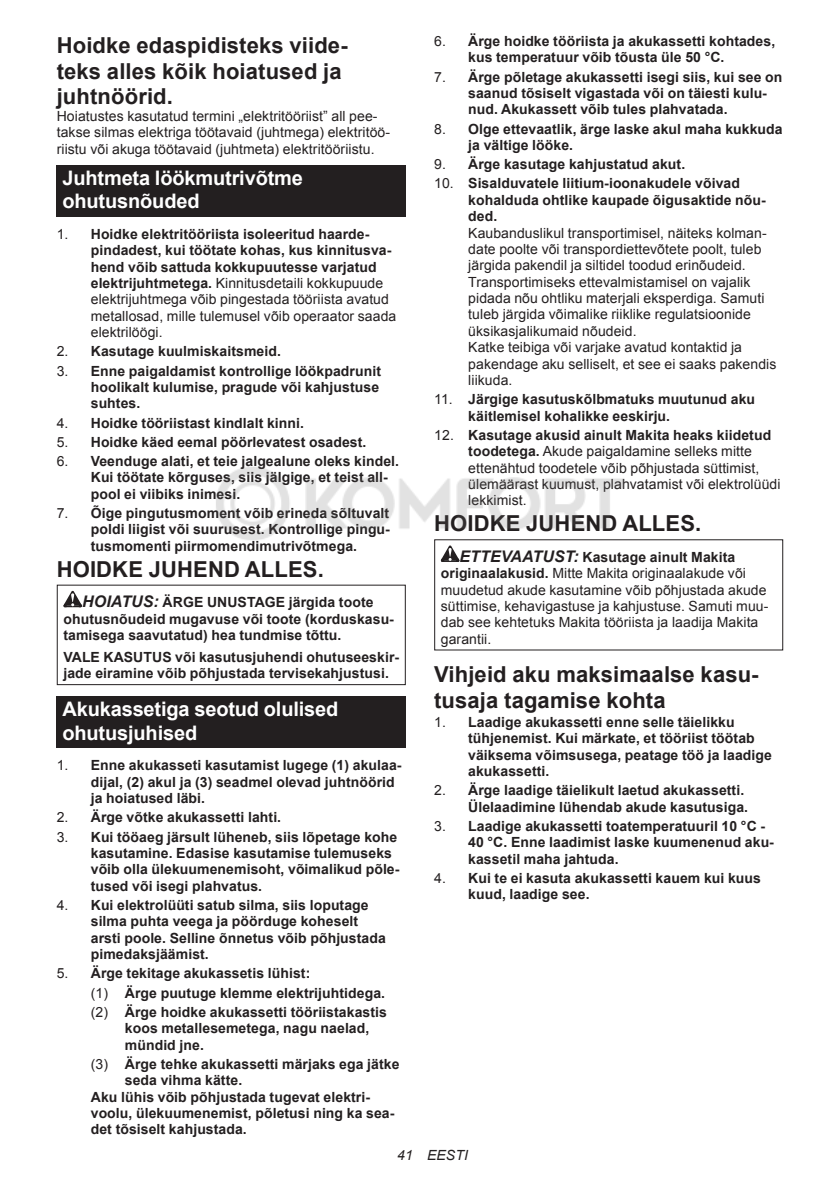
<style>
.page{position:relative;width:840px;height:1191px;background:#fff}
.page>*{position:absolute;margin:0;border:0;box-sizing:border-box;transform-origin:0 0}
.t1{font:700 22px/25.8px "Arial";letter-spacing:.005em;color:#231f20}
.t2{font:700 20px/23.4px "Arial";letter-spacing:-.01em;color:#fff}
.t3{font:700 14px/16.4px "Arial";letter-spacing:.005em;color:#231f20}
.t4{font:14px/16.4px "Arial";letter-spacing:.005em;color:#231f20}
.t5{font:italic 14px "Arial";letter-spacing:.005em;color:#231f20}
.s1{font-weight:400}
.s2{font-style:italic;font-size:16px}
.s3{font-weight:700}
.s4{font-weight:700;font-style:italic;font-size:16px}
</style>
<div class="page">
<div style="left:57px;top:165px;width:348px;height:52px;background:#231f20"></div>
<svg style="left:63px;top:591px;width:19px;height:16px"></svg>
<div style="left:57px;top:584px;width:348px;height:101px;border:1px solid #231f20"></div>
<div style="left:57px;top:696px;width:348px;height:52px;background:#231f20"></div>
<svg style="left:440px;top:549px;width:19px;height:13px"></svg>
<img style="left:216px;top:467px;width:413px;height:82px">
<h1 class="t1" style="left:57px;top:34px;width:292px">Hoidke edaspidisteks viide&shy;teks alles kõik hoiatused ja juhtnöörid.</h1>
<p class="t4" style="left:57px;top:108px;width:334px">Hoiatustes kasutatud termini „elektritööriist” all pee&shy;takse silmas elektriga töötavaid (juhtmega) elektritöö&shy;riistu või akuga töötavaid (juhtmeta) elektritööriistu.</p>
<h2 class="t2" style="left:62px;top:168px;width:242px">Juhtmeta löökmutrivõtme ohutusnõuded</h2>
<p class="t3" style="left:91px;top:227px;width:307px;text-indent:-34px"><span class="s1">1.</span> Hoidke elektritööriista isoleeritud haarde&shy;pindadest, kui töötate kohas, kus kinnitusva&shy;hend võib sattuda kokkupuutesse varjatud elektrijuhtmetega. <span class="s1">Kinnitusdetaili kokkupuude elektrijuhtmega võib pingestada tööriista avatud metallosad, mille tulemusel võib operaator saada elektrilöögi.</span></p>
<p class="t3" style="left:57px;top:344px;width:225px"><span class="s1">2.</span> Kasutage kuulmiskaitsmeid.</p>
<p class="t3" style="left:91px;top:364px;width:291px;text-indent:-34px"><span class="s1">3.</span> Enne paigaldamist kontrollige löökpadrunit hoolikalt kulumise, pragude või kahjustuse suhtes.</p>
<p class="t3" style="left:57px;top:415px;width:249px"><span class="s1">4.</span> Hoidke tööriistast kindlalt kinni.</p>
<p class="t3" style="left:57px;top:435px;width:311px"><span class="s1">5.</span> Hoidke käed eemal pöörlevatest osadest.</p>
<p class="t3" style="left:91px;top:454px;width:309px;text-indent:-34px"><span class="s1">6.</span> Veenduge alati, et teie jalgealune oleks kindel.<br>Kui töötate kõrguses, siis jälgige, et teist all&shy;pool ei viibiks inimesi.</p>
<p class="t3" style="left:91px;top:506px;width:300px;text-align:justify;text-indent:-34px"><span class="s1">7.</span> Õige pingutusmoment võib erineda sõltuvalt poldi liigist või suurusest. Kontrollige pingu&shy;tusmomenti piirmomendimutrivõtmega.</p>
<h1 class="t1" style="left:57px;top:558px;width:268px">HOIDKE JUHEND ALLES.</h1>
<p class="t3" style="left:63px;top:595px;width:332px;text-indent:19px"><span class="s2">HOIATUS:</span> ÄRGE UNUSTAGE järgida toote ohutusnõudeid mugavuse või toote (korduskasu&shy;tamisega saavutatud) hea tundmise tõttu.</p>
<p class="t3" style="left:63px;top:650px;width:337px">VALE KASUTUS või kasutusjuhendi ohutuseeskir&shy;jade eiramine võib põhjustada tervisekahjustusi.</p>
<h2 class="t2" style="left:62px;top:699px;width:277px">Akukassetiga seotud olulised ohutusjuhised</h2>
<p class="t3" style="left:91px;top:758px;width:312px;text-indent:-34px"><span class="s1">1.</span> Enne akukasseti kasutamist lugege (1) akulaa&shy;dijal, (2) akul ja (3) seadmel olevad juhtnöörid ja hoiatused läbi.</p>
<p class="t3" style="left:57px;top:810px;width:226px"><span class="s1">2.</span> Ärge võtke akukassetti lahti.</p>
<p class="t3" style="left:91px;top:829px;width:310px;text-indent:-34px"><span class="s1">3.</span> Kui tööaeg järsult lüheneb, siis lõpetage kohe kasutamine. Edasise kasutamise tulemuseks võib olla ülekuumenemisoht, võimalikud põle&shy;tused või isegi plahvatus.</p>
<p class="t3" style="left:91px;top:898px;width:296px;text-indent:-34px"><span class="s1">4.</span> Kui elektrolüüti satub silma, siis loputage silma puhta veega ja pöörduge koheselt arsti poole. Selline õnnetus võib põhjustada pimedaksjäämist.</p>
<p class="t3" style="left:91px;top:965px;width:297px;line-height:19.2px;text-indent:-34px"><span class="s1">5.</span> Ärge tekitage akukassetis lühist:<br><span class="s1">(1)</span> Ärge puutuge klemme elektrijuhtidega. <span class="s1">(2)</span> Ärge hoidke akukassetti tööriistakastis</p>
<p class="t3" style="left:125px;top:1021px;width:246px">koos metallesemetega, nagu naelad, mündid jne.</p>
<p class="t3" style="left:91px;top:1056px;width:310px"><span class="s1">(3)</span> Ärge tehke akukassetti märjaks ega jätke</p>
<p class="t3" style="left:125px;top:1073px;width:119px">seda vihma kätte.</p>
<p class="t3" style="left:91px;top:1089px;width:280px">Aku lühis võib põhjustada tugevat elektri-</p>
<p class="t3" style="left:91px;top:1106px;width:305px">voolu, ülekuumenemist, põletusi ning ka sea-</p>
<p class="t3" style="left:91px;top:1122px;width:157px">det tõsiselt kahjustada.</p>
<p class="t3" style="left:468px;top:34px;width:308px;text-indent:-34px"><span class="s1">6.</span> Ärge hoidke tööriista ja akukassetti kohtades, kus temperatuur võib tõusta üle 50 °C.</p>
<p class="t3" style="left:468px;top:70px;width:315px;text-indent:-34px"><span class="s1">7.</span> Ärge põletage akukassetti isegi siis, kui see on saanud tõsiselt vigastada või on täiesti kulu&shy;nud. Akukassett võib tules plahvatada.</p>
<p class="t3" style="left:468px;top:122px;width:316px;text-indent:-34px"><span class="s1">8.</span> Olge ettevaatlik, ärge laske akul maha kukkuda ja vältige lööke.</p>
<p class="t3" style="left:434px;top:157px;width:252px"><span class="s1">9.</span> Ärge kasutage kahjustatud akut.</p>
<p class="t3" style="left:468px;top:176px;width:299px;text-indent:-34px"><span class="s1">10.</span> Sisalduvatele liitium-ioonakudele võivad kohalduda ohtlike kaupade õigusaktide nõu&shy;ded.</p>
<p class="t4" style="left:468px;top:225px;width:309px">Kaubanduslikul transportimisel, näiteks kolman&shy;date poolte või transpordiettevõtete poolt, tuleb järgida pakendil ja siltidel toodud erinõudeid.<br>Transportimiseks ettevalmistamisel on vajalik pidada nõu ohtliku materjali eksperdiga. Samuti tuleb järgida võimalike riiklike regulatsioonide üksikasjalikumaid nõudeid.<br>Katke teibiga või varjake avatud kontaktid ja pakendage aku selliselt, et see ei saaks pakendis liikuda.</p>
<p class="t3" style="left:468px;top:392px;width:288px;text-indent:-34px"><span class="s1">11.</span> Järgige kasutuskõlbmatuks muutunud aku käitlemisel kohalikke eeskirju.</p>
<p class="t4" style="left:468px;top:428px;width:313px;text-indent:-34px">12. <span class="s3">Kasutage akusid ainult Makita heaks kiidetud toodetega.</span> Akude paigaldamine selleks mitte ettenähtud toodetele võib põhjustada süttimist, ülemäärast kuumust, plahvatamist või elektrolüüdi lekkimist.</p>
<h1 class="t1" style="left:434px;top:512px;width:268px">HOIDKE JUHEND ALLES.</h1>
<p class="t4" style="left:440px;top:549px;width:329px;text-indent:19px"><span class="s4">ETTEVAATUST:</span> <span class="s3">Kasutage ainult Makita originaalakusid.</span> Mitte Makita originaalakude või muudetud akude kasutamine võib põhjustada akude süttimise, kehavigastuse ja kahjustuse. Samuti muu&shy;dab see kehtetuks Makita tööriista ja laadija Makita garantii.</p>
<h1 class="t1" style="left:434px;top:663px;width:326px">Vihjeid aku maksimaalse kasu&shy;tusaja tagamise kohta</h1>
<p class="t3" style="left:468px;top:715px;width:305px;text-indent:-34px"><span class="s1">1.</span> Laadige akukassetti enne selle täielikku tühjenemist. Kui märkate, et tööriist töötab väiksema võimsusega, peatage töö ja laadige akukassetti.</p>
<p class="t3" style="left:434px;top:783px;width:315px;text-align:right"><span class="s1">2.</span> Ärge laadige täielikult laetud akukassetti.<br>Ülelaadimine lühendab akude kasutusiga.</p>
<p class="t3" style="left:468px;top:819px;width:307px;text-indent:-34px"><span class="s1">3.</span> Laadige akukassetti toatemperatuuril 10 °C -<br>40 °C. Enne laadimist laske kuumenenud aku&shy;kassetil maha jahtuda.</p>
<p class="t3" style="left:468px;top:871px;width:294px;text-indent:-34px"><span class="s1">4.</span> Kui te ei kasuta akukassetti kauem kui kuus kuud, laadige see.</p>
<p class="t5" style="left:397px;top:1147px;width:72px">41 EESTI</p>
</div>
